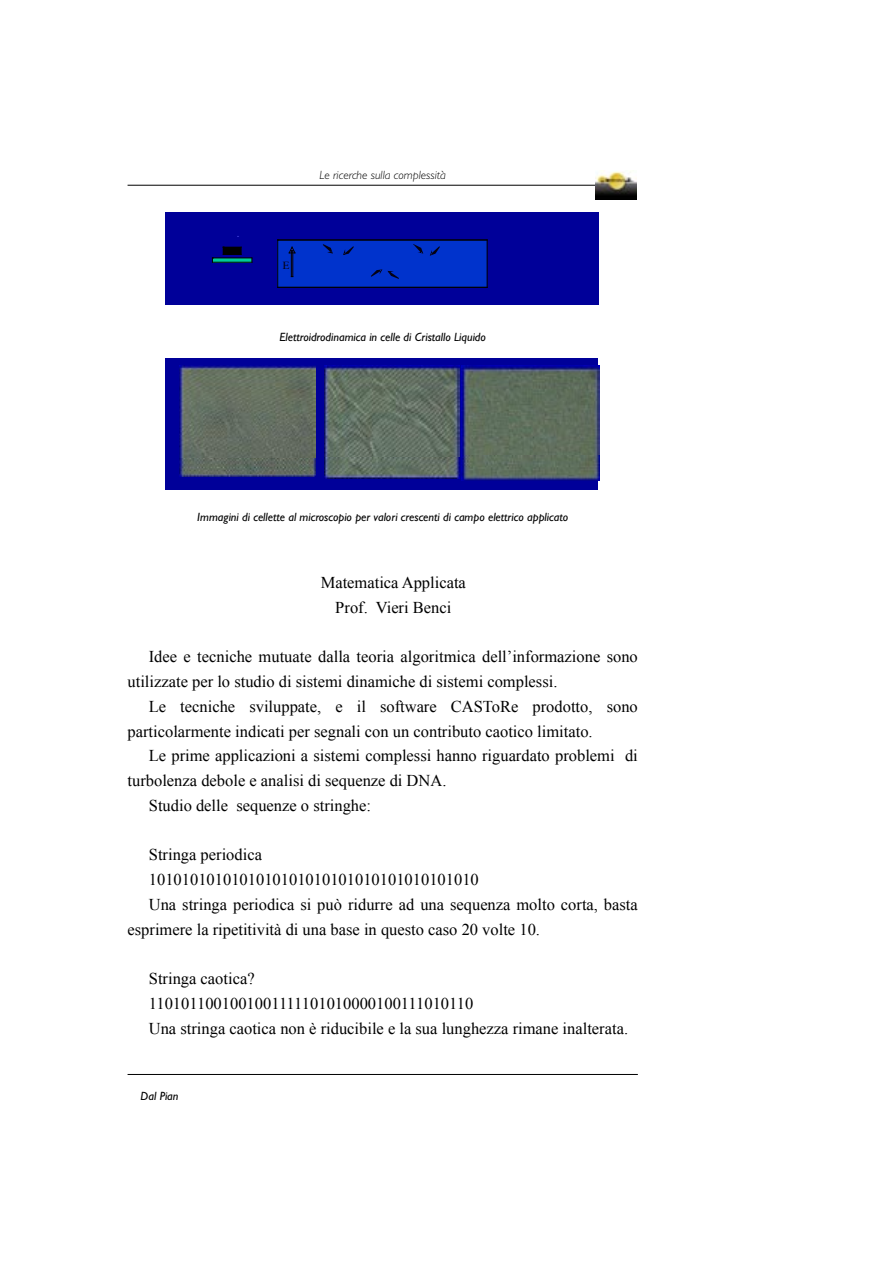
<style>
.page{position:relative;width:893px;height:1263px;background:#fff}
.page>*{position:absolute;margin:0;border:0;box-sizing:border-box;transform-origin:0 0}
.corpo_testo{font:16.5px/24.8px "Times New Roman";color:#000}
.didascalie{font:italic 12px "Gill Sans";color:#000}
.t1{font:italic 300 12px "Gill Sans";color:#000}
.t2{font:10.8px "Times";color:#050214}
</style>
<div class="page">
<hr style="left:128px;top:1074px;width:510px;height:1px;background:#000">
<hr style="left:128px;top:185px;width:467px;height:1px;background:#000">
<img style="left:595px;top:171px;width:41px;height:29px">
<div style="left:166px;top:213px;width:433px;height:91px;background:#009"></div>
<div style="left:278px;top:240px;width:209px;height:47px;background:#03c"></div>
<hr style="left:277px;top:240px;width:1px;height:47px;background:#000">
<hr style="left:487px;top:240px;width:1px;height:47px;background:#000">
<hr style="left:278px;top:240px;width:209px;height:1px;background:#000">
<hr style="left:278px;top:287px;width:209px;height:1px;background:#000">
<svg style="left:343px;top:244px;width:97px;height:35px"></svg>
<svg style="left:213px;top:259px;width:39px;height:3px"></svg>
<hr style="left:212px;top:262px;width:40px;height:1px;background:#000">
<hr style="left:212px;top:258px;width:40px;height:1px;background:#000">
<svg style="left:223px;top:247px;width:19px;height:8px"></svg>
<svg style="left:288px;top:244px;width:45px;height:34px"></svg>
<div style="left:165px;top:358px;width:433px;height:131px;background:#009"></div>
<img style="left:179px;top:365px;width:136px;height:112px">
<img style="left:324px;top:365px;width:136px;height:113px">
<img style="left:461px;top:365px;width:139px;height:115px">
<p class="t1" style="left:319px;top:168px;width:128px">Le ricerche sulla complessità</p>
<p class="t2" style="left:283px;top:255px;width:8px">E</p>
<p class="t2" style="left:282px;top:260px;width:8px">E</p>
<p class="didascalie" style="left:279px;top:330px;width:208px">Elettroidrodinamica in celle di Cristallo Liquido</p>
<p class="didascalie" style="left:197px;top:510px;width:372px">Immagini di cellette al microscopio per valori crescenti di campo elettrico applicato</p>
<p class="corpo_testo" style="left:321px;top:570px;width:147px">Matematica Applicata</p>
<p class="corpo_testo" style="left:335px;top:595px;width:118px">Prof. Vieri Benci</p>
<p class="corpo_testo" style="left:128px;top:644px;width:512px;text-indent:21px">Idee e tecniche mutuate dalla teoria algoritmica dell’informazione sono utilizzate per lo studio di sistemi dinamiche di sistemi complessi.</p>
<p class="corpo_testo" style="left:128px;top:694px;width:512px;text-indent:21px">Le tecniche sviluppate, e il software CASToRe prodotto, sono particolarmente indicati per segnali con un contributo caotico limitato.</p>
<p class="corpo_testo" style="left:128px;top:743px;width:512px;text-indent:21px">Le prime applicazioni a sistemi complessi hanno riguardato problemi di turbolenza debole e analisi di sequenze di DNA.</p>
<p class="corpo_testo" style="left:149px;top:793px;width:224px">Studio delle sequenze o stringhe:</p>
<p class="corpo_testo" style="left:149px;top:842px;width:115px">Stringa periodica</p>
<p class="corpo_testo" style="left:149px;top:867px;width:331px">1010101010101010101010101010101010101010</p>
<p class="corpo_testo" style="left:128px;top:892px;width:512px;text-indent:21px">Una stringa periodica si può ridurre ad una sequenza molto corta, basta esprimere la ripetitività di una base in questo caso 20 volte 10.</p>
<p class="corpo_testo" style="left:149px;top:966px;width:107px">Stringa caotica?</p>
<p class="corpo_testo" style="left:149px;top:991px;width:326px">1101011001001001111101010000100111010110</p>
<p class="corpo_testo" style="left:149px;top:1015px;width:481px">Una stringa caotica non è riducibile e la sua lunghezza rimane inalterata.</p>
<p class="didascalie" style="left:141px;top:1089px;width:39px">Dal Pian</p>
</div>
